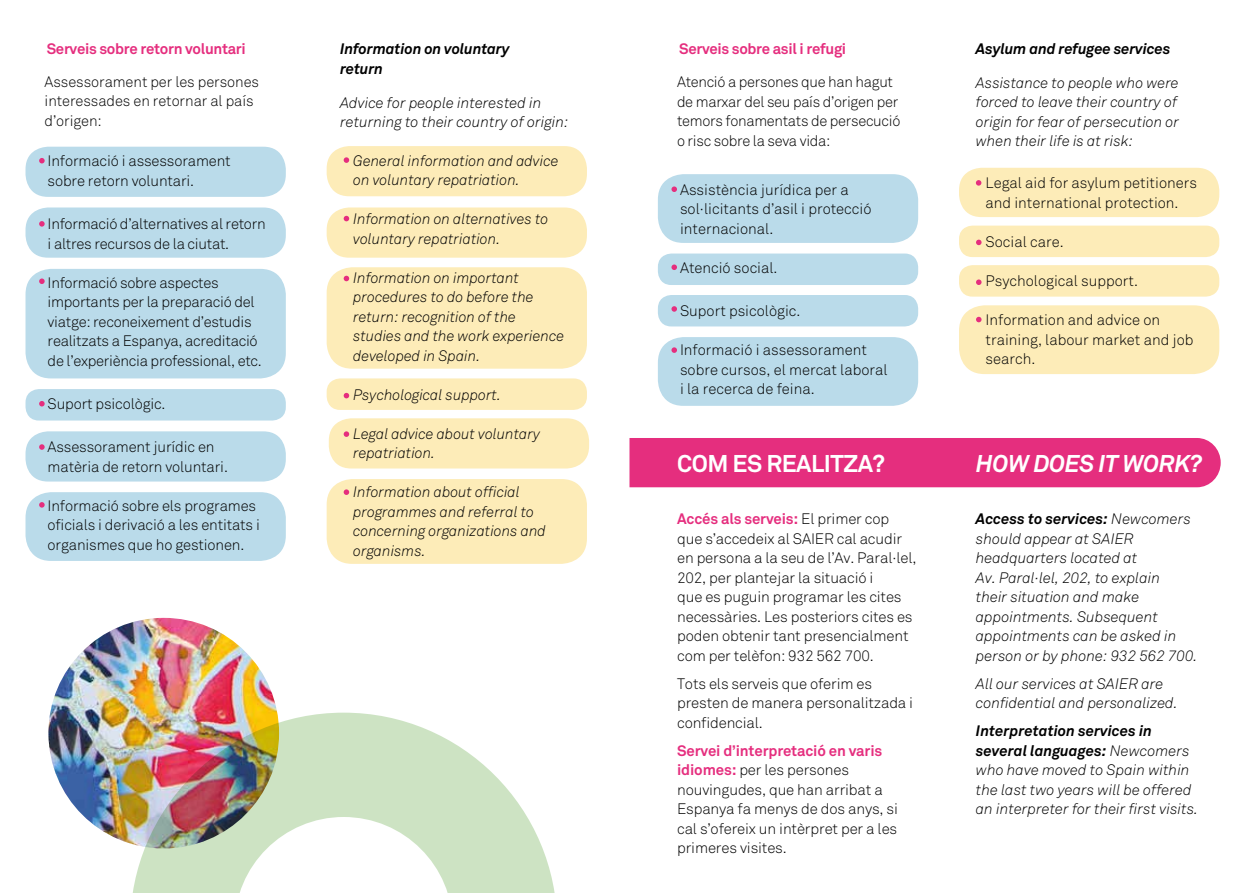
<style>
.page{position:relative;width:1259px;height:893px;background:#fff}
.page>*{position:absolute;margin:0;border:0;box-sizing:border-box;transform-origin:0 0}
.t1{font:700 24px "Akkurat";letter-spacing:-.02em;color:#fff}
.t2{font:italic 700 24px "Akkurat";letter-spacing:-.02em;color:#fff}
.t3{font:300 15px/19.5px "Akkurat";letter-spacing:-.01em;color:#000}
.t4{font:italic 300 15px/19.5px "Akkurat";color:#000}
.t5{font:italic 700 15px/19.5px "Akkurat";letter-spacing:-.01em;color:#000}
.t6{font:700 15px "Akkurat";letter-spacing:-.02em;color:#e52e7e}
.s1{font-weight:700;color:#e52e7e}
.s2{font-weight:700}
</style>
<div class="page">
<div style="left:26px;top:389px;width:260px;height:32px;background:#badbea;border-radius:13px"></div>
<div style="left:327px;top:378px;width:260px;height:32px;background:#fdecb8;border-radius:13px"></div>
<div style="left:26px;top:147px;width:260px;height:50px;background:#badbea;border-radius:23px"></div>
<div style="left:26px;top:269px;width:260px;height:109px;background:#badbea;border-radius:26px"></div>
<div style="left:26px;top:431px;width:260px;height:51px;background:#badbea;border-radius:23px"></div>
<div style="left:26px;top:207px;width:260px;height:51px;background:#badbea;border-radius:23px"></div>
<div style="left:26px;top:492px;width:260px;height:69px;background:#badbea;border-radius:26px"></div>
<div style="left:327px;top:146px;width:260px;height:50px;background:#fdecb8;border-radius:23px"></div>
<div style="left:327px;top:207px;width:260px;height:51px;background:#fdecb8;border-radius:23px"></div>
<div style="left:329px;top:418px;width:260px;height:50px;background:#fdecb8;border-radius:23px"></div>
<div style="left:327px;top:479px;width:260px;height:85px;background:#fdecb8;border-radius:26px"></div>
<div style="left:327px;top:267px;width:260px;height:102px;background:#fdecb8;border-radius:26px"></div>
<svg style="left:39px;top:158px;width:6px;height:5px"></svg>
<svg style="left:39px;top:278px;width:6px;height:6px"></svg>
<svg style="left:39px;top:221px;width:6px;height:6px"></svg>
<svg style="left:39px;top:444px;width:6px;height:6px"></svg>
<svg style="left:39px;top:401px;width:6px;height:5px"></svg>
<svg style="left:39px;top:502px;width:6px;height:6px"></svg>
<svg style="left:344px;top:157px;width:5px;height:6px"></svg>
<svg style="left:344px;top:216px;width:5px;height:5px"></svg>
<svg style="left:344px;top:431px;width:5px;height:6px"></svg>
<svg style="left:344px;top:276px;width:5px;height:5px"></svg>
<svg style="left:344px;top:393px;width:5px;height:5px"></svg>
<svg style="left:344px;top:489px;width:5px;height:6px"></svg>
<div style="left:629px;top:438px;width:591px;height:49px;background:#e52e7e"></div>
<img style="left:48px;top:618px;width:231px;height:230px;border-radius:115px">
<img style="left:130px;top:713px;width:425px;height:180px">
<svg style="left:234px;top:817px;width:219px;height:76px"></svg>
<div style="left:658px;top:254px;width:260px;height:31px;background:#badbea;border-radius:13px"></div>
<div style="left:658px;top:295px;width:260px;height:31px;background:#badbea;border-radius:13px"></div>
<div style="left:658px;top:174px;width:260px;height:69px;background:#badbea;border-radius:26px"></div>
<div style="left:658px;top:337px;width:260px;height:69px;background:#badbea;border-radius:26px"></div>
<svg style="left:671px;top:186px;width:6px;height:6px"></svg>
<svg style="left:671px;top:264px;width:6px;height:6px"></svg>
<svg style="left:671px;top:347px;width:6px;height:6px"></svg>
<svg style="left:671px;top:306px;width:6px;height:6px"></svg>
<div style="left:959px;top:226px;width:260px;height:31px;background:#fdecb8;border-radius:13px"></div>
<div style="left:959px;top:265px;width:260px;height:32px;background:#fdecb8;border-radius:13px"></div>
<div style="left:959px;top:168px;width:260px;height:49px;background:#fdecb8;border-radius:22px"></div>
<div style="left:959px;top:305px;width:260px;height:69px;background:#fdecb8;border-radius:26px"></div>
<svg style="left:976px;top:180px;width:5px;height:6px"></svg>
<svg style="left:976px;top:240px;width:5px;height:5px"></svg>
<svg style="left:976px;top:317px;width:5px;height:5px"></svg>
<svg style="left:976px;top:279px;width:5px;height:6px"></svg>
<p class="t6" style="left:47px;top:39px;width:201px">Serveis sobre retorn voluntari</p>
<p class="t5" style="left:340px;top:39px;width:171px">Information on voluntary return</p>
<p class="t3" style="left:45px;top:72px;width:216px">Assessorament per les persones interessades en retornar al país d’origen:</p>
<p class="t3" style="left:48px;top:152px;width:185px">Informació i assessorament sobre retorn voluntari.</p>
<p class="t3" style="left:48px;top:214px;width:220px">Informació d’alternatives al retorn i altres recursos de la ciutat.</p>
<p class="t3" style="left:48px;top:273px;width:216px">Informació sobre aspectes importants per la preparació del viatge: reconeixement d’estudis realitzats a Espanya, acreditació de l’experiència professional, etc.</p>
<p class="t3" style="left:48px;top:394px;width:119px">Suport psicològic.</p>
<p class="t3" style="left:48px;top:437px;width:182px">Assessorament jurídic en matèria de retorn voluntari.</p>
<p class="t3" style="left:48px;top:496px;width:214px">Informació sobre els programes oficials i derivació a les entitats i organismes que ho gestionen.</p>
<p class="t4" style="left:340px;top:93px;width:230px">Advice for people interested in returning to their country of origin:</p>
<p class="t4" style="left:353px;top:151px;width:207px">General information and advice on voluntary repatriation.</p>
<p class="t4" style="left:353px;top:210px;width:196px">Information on alternatives to voluntary repatriation.</p>
<p class="t4" style="left:353px;top:268px;width:212px">Information on important procedures to do before the return: recognition of the studies and the work experience developed in Spain.</p>
<p class="t4" style="left:353px;top:385px;width:149px">Psychological support.</p>
<p class="t4" style="left:353px;top:424px;width:188px">Legal advice about voluntary repatriation.</p>
<p class="t4" style="left:353px;top:483px;width:194px">Information about official programmes and referral to concerning organizations and organisms.</p>
<p class="t6" style="left:679px;top:39px;width:169px">Serveis sobre asil i refugi</p>
<p class="t3" style="left:677px;top:73px;width:225px">Atenció a persones que han hagut de marxar del seu país d’origen per temors fonamentats de persecució o risc sobre la seva vida:</p>
<p class="t3" style="left:680px;top:180px;width:193px">Assistència jurídica per a sol·licitants d’asil i protecció internacional.</p>
<p class="t3" style="left:680px;top:258px;width:99px">Atenció social.</p>
<p class="t3" style="left:680px;top:301px;width:122px">Suport psicològic.</p>
<p class="t3" style="left:680px;top:340px;width:209px">Informació i assessorament sobre cursos, el mercat laboral i la recerca de feina.</p>
<p class="t5" style="left:976px;top:39px;width:196px">Asylum and refugee services</p>
<p class="t4" style="left:976px;top:73px;width:205px">Assistance to people who were forced to leave their country of origin for fear of persecution or when their life is at risk:</p>
<p class="t3" style="left:985px;top:174px;width:213px">Legal aid for asylum petitioners and international protection.</p>
<p class="t3" style="left:985px;top:232px;width:79px">Social care.</p>
<p class="t3" style="left:985px;top:271px;width:154px">Psychological support.</p>
<p class="t3" style="left:985px;top:310px;width:209px">Information and advice on training, labour market and job search.</p>
<h1 class="t1" style="left:677px;top:449px;width:209px">COM ES REALITZA?</h1>
<h1 class="t2" style="left:976px;top:449px;width:228px">HOW DOES IT WORK?</h1>
<p class="t3" style="left:677px;top:510px;width:241px"><span class="s1">Accés als serveis:</span> El primer cop que s’accedeix al SAIER cal acudir en persona a la seu de l’Av. Paral·lel, 202, per plantejar la situació i<br>que es puguin programar les cites necessàries. Les posteriors cites es poden obtenir tant presencialment com per telèfon: 932 562 700.</p>
<p class="t3" style="left:677px;top:674px;width:238px">Tots els serveis que oferim es presten de manera personalitzada i confidencial.</p>
<p class="t3" style="left:677px;top:741px;width:222px"><span class="s1">Servei d’interpretació en varis idiomes:</span> per les persones nouvingudes, que han arribat a<br>Espanya fa menys de dos anys, si cal s’ofereix un intèrpret per a les primeres visites.</p>
<p class="t4" style="left:976px;top:510px;width:223px"><span class="s2">Access to services:</span> Newcomers should appear at SAIER headquarters located at<br>Av. Paral·lel, 202, to explain<br>their situation and make appointments. Subsequent appointments can be asked in person or by phone: 932 562 700.</p>
<p class="t4" style="left:976px;top:674px;width:203px">All our services at SAIER are confidential and personalized.</p>
<p class="t4" style="left:976px;top:722px;width:224px"><span class="s2">Interpretation services in several languages:</span> Newcomers who have moved to Spain within the last two years will be offered an interpreter for their first visits.</p>
</div>
